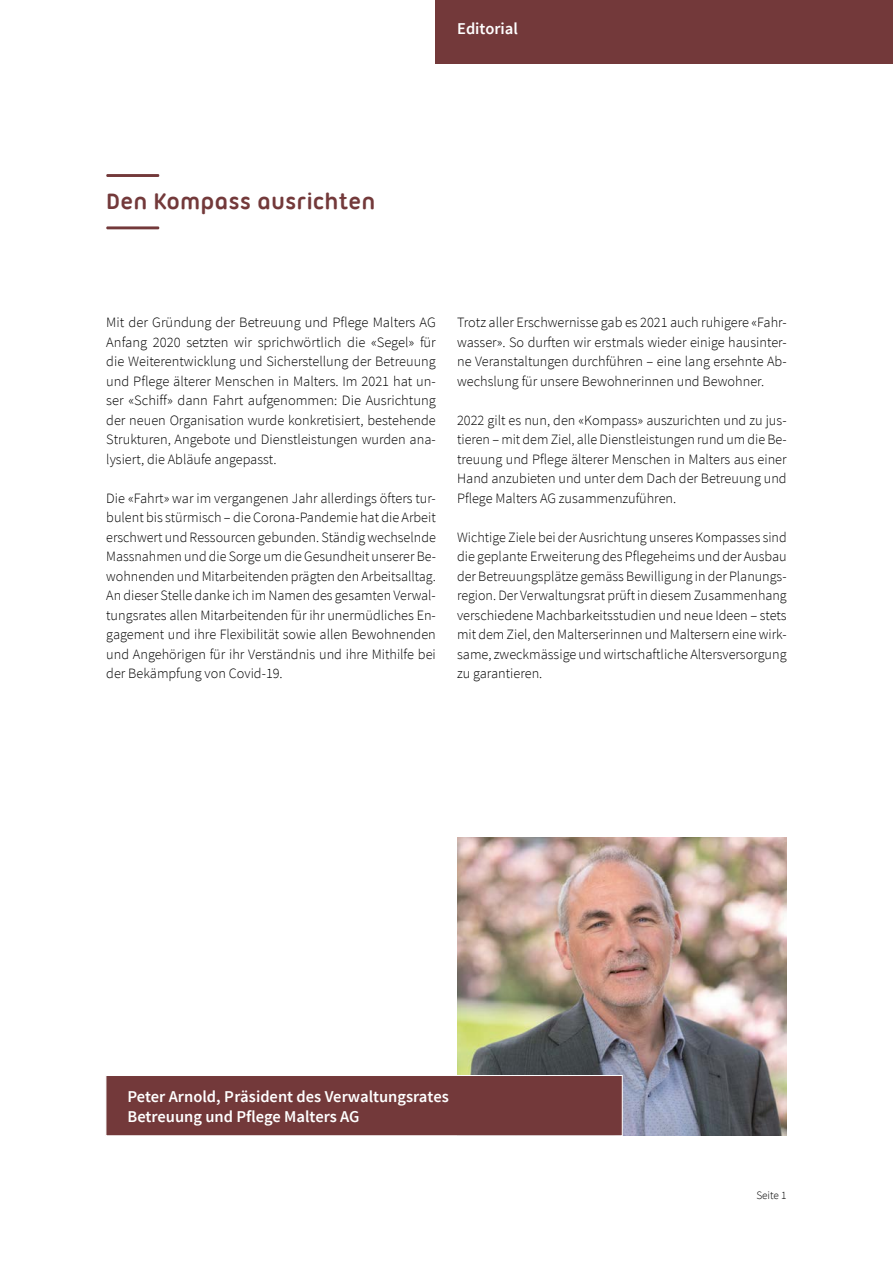
<style>
.page{position:relative;width:893px;height:1263px;background:#fff}
.page>*{position:absolute;margin:0;border:0;box-sizing:border-box;transform-origin:0 0}
.t1{font:700 24px "Ubuntu Titling";color:#73393a}
.t2{font:600 16.5px/19.8px "Source Sans Pro";color:#fff}
.t3{font:300 14.25px/19.5px "Source Sans Pro";color:#000;text-align:justify}
.t4{font:300 11.25px "Source Sans Pro";color:#000}
</style>
<div class="page">
<div style="left:436px;top:0;width:457px;height:64px;background:#73393a"></div>
<img style="left:457px;top:838px;width:330px;height:297px">
<div style="left:106px;top:1075px;width:517px;height:61px;background:#73393a"></div>
<hr style="left:106px;top:226px;width:53px;height:3px;background:#73393a">
<hr style="left:106px;top:174px;width:53px;height:3px;background:#73393a">
<p class="t2" style="left:457px;top:19px;width:62px">Editorial</p>
<h1 class="t1" style="left:106px;top:188px;width:271px">Den Kompass ausrichten</h1>
<p class="t3" style="left:106px;top:313px;width:331px">Mit der Gründung der Betreuung und Pflege Malters AG Anfang 2020 setzten wir sprichwörtlich die «Segel» für die Weiterentwicklung und Sicherstellung der Betreuung und Pflege älterer Menschen in Malters. Im 2021 hat un&shy;ser «Schiff» dann Fahrt aufgenommen: Die Ausrichtung der neuen Organisation wurde konkretisiert, bestehende Strukturen, Angebote und Dienstleistungen wurden ana&shy;lysiert, die Abläufe angepasst.</p>
<p class="t3" style="left:106px;top:488px;width:331px">Die «Fahrt» war im vergangenen Jahr allerdings öfters tur&shy;bulent bis stürmisch – die Corona-Pandemie hat die Arbeit erschwert und Ressourcen gebunden. Ständig wechselnde Massnahmen und die Sorge um die Gesundheit unserer Be&shy;wohnenden und Mitarbeitenden prägten den Arbeitsalltag.<br>An dieser Stelle danke ich im Namen des gesamten Verwal&shy;tungsrates allen Mitarbeitenden für ihr unermüdliches En&shy;gagement und ihre Flexibilität sowie allen Bewohnenden und Angehörigen für ihr Verständnis und ihre Mithilfe bei der Bekämpfung von Covid-19.</p>
<p class="t3" style="left:457px;top:313px;width:331px">Trotz aller Erschwernisse gab es 2021 auch ruhigere «Fahr&shy;wasser». So durften wir erstmals wieder einige hausinter&shy;ne Veranstaltungen durchführen – eine lang ersehnte Ab&shy;wechslung für unsere Bewohnerinnen und Bewohner.</p>
<p class="t3" style="left:457px;top:410px;width:331px">2022 gilt es nun, den «Kompass» auszurichten und zu jus&shy;tieren – mit dem Ziel, alle Dienstleistungen rund um die Be&shy;treuung und Pflege älterer Menschen in Malters aus einer Hand anzubieten und unter dem Dach der Betreuung und Pflege Malters AG zusammenzuführen.</p>
<p class="t3" style="left:457px;top:527px;width:331px">Wichtige Ziele bei der Ausrichtung unseres Kompasses sind die geplante Erweiterung des Pflegeheims und der Ausbau der Betreuungsplätze gemäss Bewilligung in der Planungs&shy;region. Der Verwaltungsrat prüft in diesem Zusammenhang verschiedene Machbarkeitsstudien und neue Ideen – stets mit dem Ziel, den Malterserinnen und Maltersern eine wirk&shy;same, zweckmässige und wirtschaftliche Altersversorgung zu garantieren.</p>
<p class="t2" style="left:128px;top:1087px;width:323px">Peter Arnold, Präsident des Verwaltungsrates<br>Betreuung und Pflege Malters AG</p>
<p class="t4" style="left:756px;top:1188px;width:32px">Seite 1</p>
</div>
